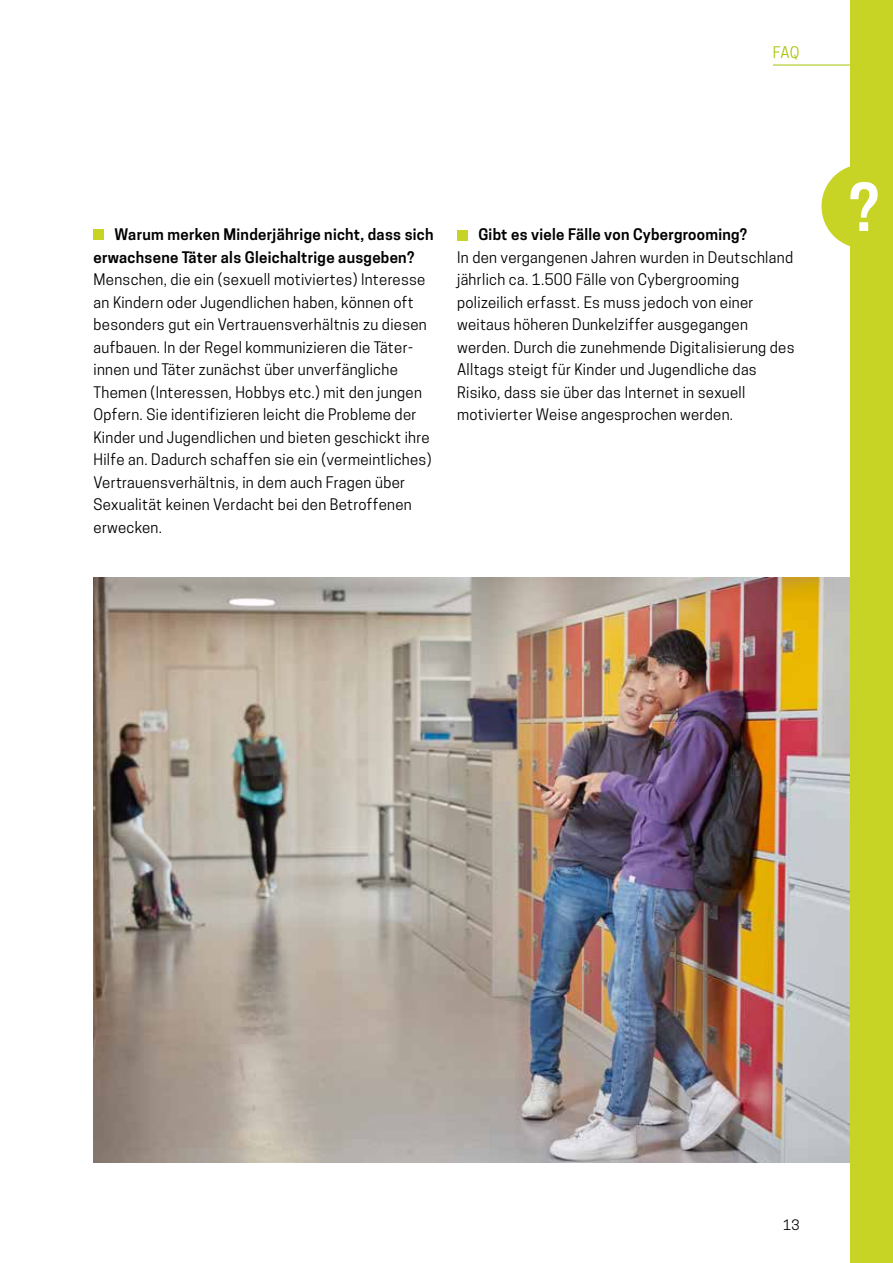
<style>
.page{position:relative;width:893px;height:1263px;background:#fff}
.page>*{position:absolute;margin:0;border:0;box-sizing:border-box;transform-origin:0 0}
.t1{font:15px/22.5px "Cooper Hewitt";letter-spacing:.02em;color:#000}
.t2{font:600 15px/22.5px "Cooper Hewitt";letter-spacing:.02em;color:#000}
.t3{font:15px "Cooper Hewitt";color:#a9c308}
.t4{font:13.5px "Cooper Hewitt";color:#000}
</style>
<div class="page">
<hr style="left:773px;top:65px;width:120px;height:1px;background:#a9c308">
<img style="left:94px;top:578px;width:756px;height:585px">
<div style="left:850px;top:0;width:43px;height:1263px;background:#c7d426"></div>
<svg style="left:821px;top:166px;width:57px;height:81px"></svg>
<div style="left:94px;top:229px;width:10px;height:11px;background:#c7d426"></div>
<div style="left:457px;top:230px;width:11px;height:11px;background:#c7d426"></div>
<p class="t3" style="left:773px;top:44px;width:28px">FAQ</p>
<p class="t2" style="left:94px;top:223px;width:341px;text-indent:21px">Warum merken Minderjährige nicht, dass sich erwachsene Täter als Gleichaltrige ausgeben?</p>
<p class="t1" style="left:94px;top:268px;width:339px">Menschen, die ein (sexuell motiviertes) Interesse an Kindern oder Jugendlichen haben, können oft besonders gut ein Vertrauensverhältnis zu diesen aufbauen. In der Regel kommunizieren die Täter&shy;innen und Täter zunächst über unverfängliche Themen (Interessen, Hobbys etc.) mit den jungen Opfern. Sie identifizieren leicht die Probleme der Kinder und Jugendlichen und bieten geschickt ihre Hilfe an. Dadurch schaffen sie ein (vermeintliches)<br>Vertrauensverhältnis, in dem auch Fragen über Sexualität keinen Verdacht bei den Betroffenen erwecken.</p>
<p class="t2" style="left:478px;top:223px;width:270px">Gibt es viele Fälle von Cybergrooming?</p>
<p class="t1" style="left:457px;top:246px;width:339px">In den vergangenen Jahren wurden in Deutschland jährlich ca. 1.500 Fälle von Cybergrooming polizeilich erfasst. Es muss jedoch von einer weitaus höheren Dunkelziffer ausgegangen werden. Durch die zunehmende Digitalisierung des Alltags steigt für Kinder und Jugendliche das Risiko, dass sie über das Internet in sexuell motivierter Weise angesprochen werden.</p>
<p class="t4" style="left:783px;top:1217px;width:18px">13</p>
</div>
